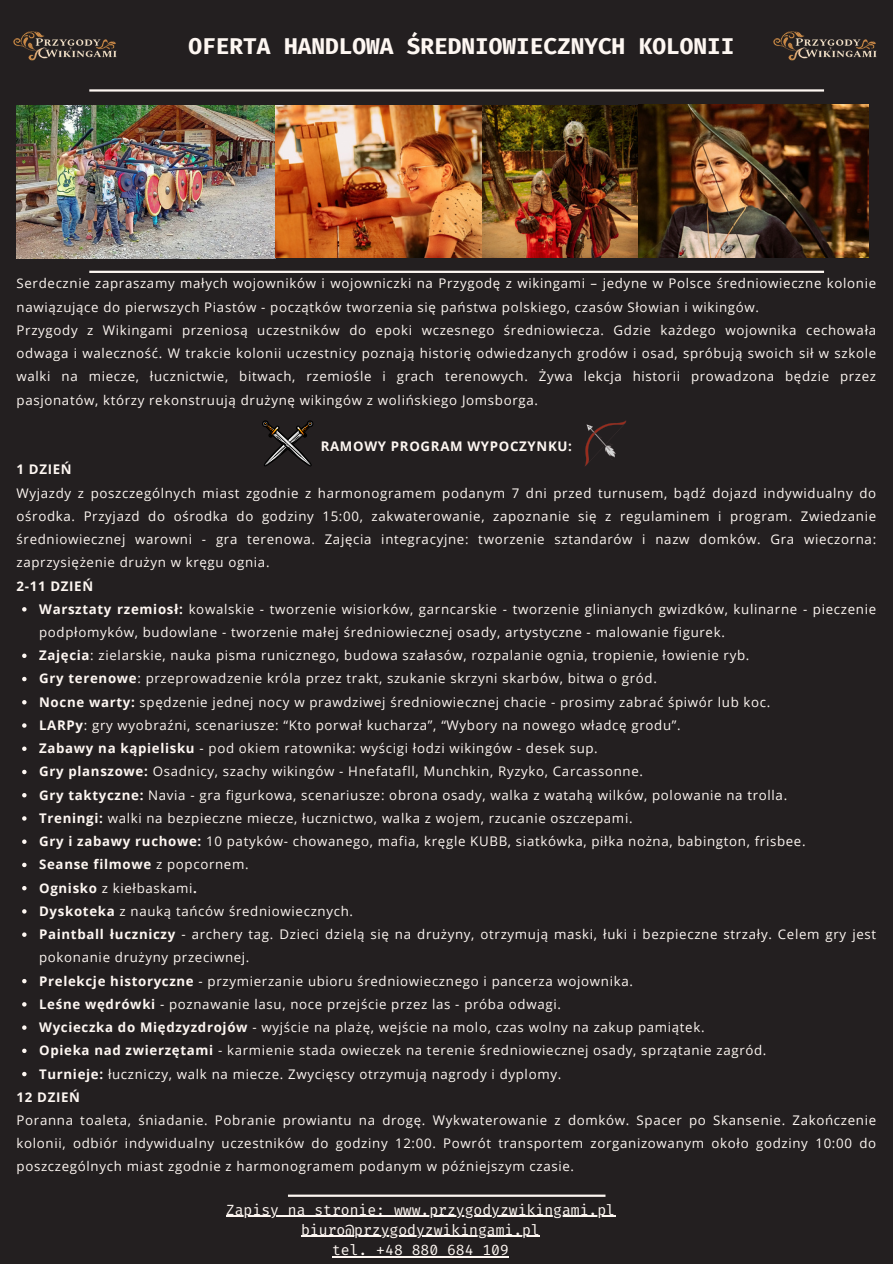
<style>
.page{position:relative;width:893px;height:1264px;background:#fff}
.page>*{position:absolute;margin:0;border:0;box-sizing:border-box;transform-origin:0 0}
.t1{font:700 22.8px "Fira Code";color:#fef7f2}
.t2{font:14.7px "Fira Code";color:#fef7f2}
.t3{font:13.2px/23.2px "Open Sans";letter-spacing:.05em;color:#fef7f2}
.t4{font:700 13.2px "Open Sans";letter-spacing:.05em;color:#fef7f2}
.s1{font-weight:700}
.s2{font-weight:400}
</style>
<div class="page">
<div style="left:0;top:0;width:892px;height:1263px;background:#231f20"></div>
<hr style="left:288px;top:1194px;width:317px;height:2px;background:#fef7f2">
<img style="left:17px;top:105px;width:851px;height:153px">
<hr style="left:89px;top:271px;width:735px;height:2px;background:#fef7f2">
<img style="left:13px;top:31px;width:104px;height:30px">
<hr style="left:89px;top:89px;width:735px;height:3px;background:#fef7f2">
<svg style="left:22px;top:607px;width:5px;height:4px"></svg>
<svg style="left:22px;top:653px;width:5px;height:5px"></svg>
<svg style="left:22px;top:676px;width:5px;height:5px"></svg>
<svg style="left:22px;top:700px;width:5px;height:4px"></svg>
<svg style="left:22px;top:723px;width:5px;height:4px"></svg>
<svg style="left:22px;top:746px;width:5px;height:5px"></svg>
<svg style="left:22px;top:769px;width:5px;height:5px"></svg>
<svg style="left:22px;top:793px;width:5px;height:4px"></svg>
<svg style="left:22px;top:816px;width:5px;height:4px"></svg>
<svg style="left:22px;top:839px;width:5px;height:5px"></svg>
<svg style="left:22px;top:862px;width:5px;height:5px"></svg>
<svg style="left:22px;top:886px;width:5px;height:4px"></svg>
<svg style="left:22px;top:909px;width:5px;height:4px"></svg>
<svg style="left:22px;top:932px;width:5px;height:4px"></svg>
<svg style="left:22px;top:978px;width:5px;height:5px"></svg>
<svg style="left:22px;top:1002px;width:5px;height:4px"></svg>
<svg style="left:22px;top:1025px;width:5px;height:4px"></svg>
<svg style="left:22px;top:1048px;width:5px;height:5px"></svg>
<svg style="left:22px;top:1071px;width:5px;height:5px"></svg>
<img style="left:773px;top:31px;width:104px;height:30px">
<svg style="left:262px;top:420px;width:52px;height:46px"></svg>
<svg style="left:585px;top:420px;width:41px;height:46px"></svg>
<hr style="left:226px;top:1215px;width:389px;height:1px;background:#fef7f2">
<hr style="left:301px;top:1235px;width:239px;height:1px;background:#fef7f2">
<hr style="left:332px;top:1256px;width:177px;height:1px;background:#fef7f2">
<p class="t1" style="left:189px;top:31px;width:547px">OFERTA HANDLOWA ŚREDNIOWIECZNYCH KOLONII</p>
<p class="t3" style="left:17px;top:272px;width:861px">Serdecznie zapraszamy małych wojowników i wojowniczki na Przygodę z wikingami – jedyne w Polsce średniowieczne kolonie nawiązujące do pierwszych Piastów - początków tworzenia się państwa polskiego, czasów Słowian i wikingów.</p>
<p class="t3" style="left:17px;top:318px;width:861px;text-align:justify">Przygody z Wikingami przeniosą uczestników do epoki wczesnego średniowiecza. Gdzie każdego wojownika cechowała odwaga i waleczność. W trakcie kolonii uczestnicy poznają historię odwiedzanych grodów i osad, spróbują swoich sił w szkole walki na miecze, łucznictwie, bitwach, rzemiośle i grach terenowych. Żywa lekcja historii prowadzona będzie przez pasjonatów, którzy rekonstruują drużynę wikingów z wolińskiego Jomsborga.</p>
<p class="t4" style="left:321px;top:437px;width:253px">RAMOWY PROGRAM WYPOCZYNKU:</p>
<p class="t4" style="left:17px;top:460px;width:57px">1 DZIEŃ</p>
<p class="t3" style="left:17px;top:481px;width:861px;text-align:justify">Wyjazdy z poszczególnych miast zgodnie z harmonogramem podanym 7 dni przed turnusem, bądź dojazd indywidualny do ośrodka. Przyjazd do ośrodka do godziny 15:00, zakwaterowanie, zapoznanie się z regulaminem i program. Zwiedzanie średniowiecznej warowni - gra terenowa. Zajęcia integracyjne: tworzenie sztandarów i nazw domków. Gra wieczorna: zaprzysiężenie drużyn w kręgu ognia.</p>
<p class="t4" style="left:17px;top:576px;width:78px">2-11 DZIEŃ</p>
<p class="t3" style="left:39px;top:597px;width:838px"><span class="s1">Warsztaty rzemiosł:</span> kowalskie - tworzenie wisiorków, garncarskie - tworzenie glinianych gwizdków, kulinarne - pieczenie podpłomyków, budowlane - tworzenie małej średniowiecznej osady, artystyczne - malowanie figurek.</p>
<p class="t3" style="left:39px;top:643px;width:711px"><span class="s1">Zajęcia</span>: zielarskie, nauka pisma runicznego, budowa szałasów, rozpalanie ognia, tropienie, łowienie ryb.</p>
<p class="t3" style="left:39px;top:666px;width:619px"><span class="s1">Gry terenowe</span>: przeprowadzenie króla przez trakt, szukanie skrzyni skarbów, bitwa o gród.</p>
<p class="t3" style="left:39px;top:690px;width:732px"><span class="s1">Nocne warty:</span> spędzenie jednej nocy w prawdziwej średniowiecznej chacie - prosimy zabrać śpiwór lub koc.</p>
<p class="t3" style="left:39px;top:713px;width:643px"><span class="s1">LARPy</span>: gry wyobraźni, scenariusze: “Kto porwał kucharza”, “Wybory na nowego władcę grodu”.</p>
<p class="t3" style="left:39px;top:736px;width:560px"><span class="s1">Zabawy na kąpielisku</span> - pod okiem ratownika: wyścigi łodzi wikingów - desek sup.</p>
<p class="t3" style="left:39px;top:759px;width:605px"><span class="s1">Gry planszowe:</span> Osadnicy, szachy wikingów - Hnefatafll, Munchkin, Ryzyko, Carcassonne.</p>
<p class="t3" style="left:39px;top:783px;width:749px"><span class="s1">Gry taktyczne:</span> Navia - gra figurkowa, scenariusze: obrona osady, walka z watahą wilków, polowanie na trolla.</p>
<p class="t3" style="left:39px;top:806px;width:595px"><span class="s1">Treningi:</span> walki na bezpieczne miecze, łucznictwo, walka z wojem, rzucanie oszczepami.</p>
<p class="t3" style="left:39px;top:829px;width:767px"><span class="s1">Gry i zabawy ruchowe:</span> 10 patyków- chowanego, mafia, kręgle KUBB, siatkówka, piłka nożna, babington, frisbee.</p>
<p class="t4" style="left:39px;top:855px;width:211px">Seanse filmowe <span class="s2">z popcornem.</span></p>
<p class="t3" style="left:39px;top:875px;width:159px"><span class="s1">Ognisko</span> z kiełbaskami<span class="s1">.</span></p>
<p class="t3" style="left:39px;top:899px;width:315px"><span class="s1">Dyskoteka</span> z nauką tańców średniowiecznych.</p>
<p class="t3" style="left:39px;top:922px;width:838px"><span class="s1">Paintball łuczniczy</span> - archery tag. Dzieci dzielą się na drużyny, otrzymują maski, łuki i bezpieczne strzały. Celem gry jest pokonanie drużyny przeciwnej.</p>
<p class="t3" style="left:39px;top:968px;width:595px"><span class="s1">Prelekcje historyczne</span> - przymierzanie ubioru średniowiecznego i pancerza wojownika.</p>
<p class="t3" style="left:39px;top:992px;width:523px"><span class="s1">Leśne wędrówki</span> - poznawanie lasu, noce przejście przez las - próba odwagi.</p>
<p class="t3" style="left:39px;top:1015px;width:667px"><span class="s1">Wycieczka do Międzyzdrojów</span> - wyjście na plażę, wejście na molo, czas wolny na zakup pamiątek.</p>
<p class="t3" style="left:39px;top:1038px;width:728px"><span class="s1">Opieka nad zwierzętami</span> - karmienie stada owieczek na terenie średniowiecznej osady, sprzątanie zagród.</p>
<p class="t3" style="left:39px;top:1061px;width:523px"><span class="s1">Turnieje:</span> łuczniczy, walk na miecze. Zwycięscy otrzymują nagrody i dyplomy.</p>
<p class="t4" style="left:17px;top:1087px;width:65px">12 DZIEŃ</p>
<p class="t3" style="left:17px;top:1108px;width:861px;text-align:justify">Poranna toaleta, śniadanie. Pobranie prowiantu na drogę. Wykwaterowanie z domków. Spacer po Skansenie. Zakończenie kolonii, odbiór indywidualny uczestników do godziny 12:00. Powrót transportem zorganizowanym około godziny 10:00 do poszczególnych miast zgodnie z harmonogramem podanym w późniejszym czasie.</p>
<p class="t2" style="left:226px;top:1199px;width:390px">Zapisy na stronie: www.przygodyzwikingami.pl</p>
<p class="t2" style="left:301px;top:1220px;width:240px">biuro@przygodyzwikingami.pl</p>
<p class="t2" style="left:332px;top:1240px;width:178px">tel. +48 880 684 109</p>
</div>
